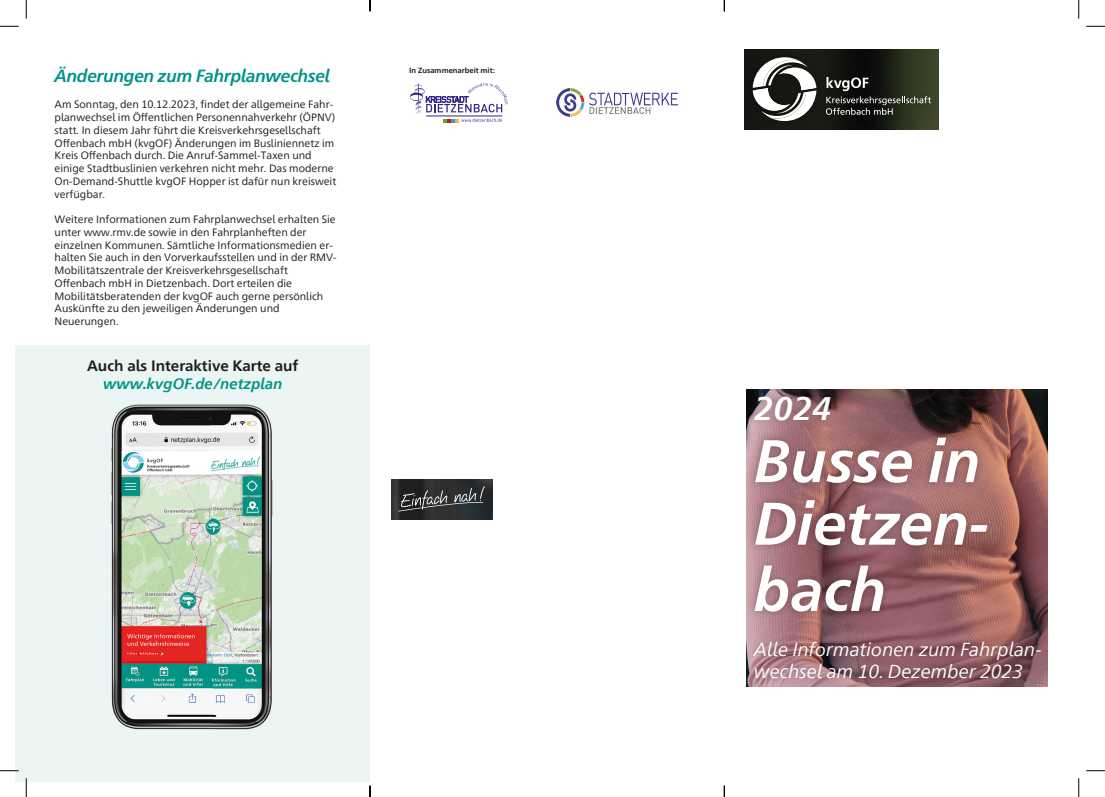
<style>
.page{position:relative;width:1105px;height:797px;background:#fff}
.page>*{position:absolute;margin:0;border:0;box-sizing:border-box;transform-origin:0 0}
.t1{font:italic 700 60px/64.4px "Neue Frutiger 1450 kvg OF";color:#fff}
.t2{font:italic 700 32.5px "Neue Frutiger 1450 kvg OF";color:#fff}
.t3{font:italic 18.75px/22.5px "Neue Frutiger 1450 kvg OF";color:#fff}
.t4{font:italic 700 17.5px "Neue Frutiger 1450 kvg OF";letter-spacing:-.02em;color:#009486}
.t5{font:700 15px "Neue Frutiger 1450 kvg OF";color:#1d1d1b}
.t6{font:italic 700 15px "Neue Frutiger 1450 kvg OF";color:#009486}
.t7{font:10.62px/12.8px "Neue Frutiger 1450 kvg OF";color:#1d1d1b}
.t8{font:700 7.5px "Neue Frutiger 1450 kvg OF";color:#1d1d1b}
</style>
<div class="page">
<img style="left:391px;top:479px;width:101px;height:40px">
<svg style="left:398px;top:486px;width:87px;height:25px;background:#434546"></svg>
<img style="left:746px;top:389px;width:302px;height:297px">
<img style="left:745px;top:49px;width:193px;height:80px">
<svg style="left:826px;top:77px;width:105px;height:38px;background:#3b3e35"></svg>
<svg style="left:753px;top:57px;width:63px;height:64px"></svg>
<svg style="left:410px;top:82px;width:98px;height:40px"></svg>
<hr style="left:426px;top:116px;width:76px;height:1px;background:#312783">
<img style="left:557px;top:88px;width:121px;height:28px">
<div style="left:16px;top:345px;width:354px;height:436px;background:#ebf5f4"></div>
<img style="left:111px;top:404px;width:162px;height:326px">
<svg style="left:0;top:25px;width:19px;height:2px"></svg>
<svg style="left:1086px;top:25px;width:19px;height:2px"></svg>
<svg style="left:0;top:770px;width:19px;height:1px"></svg>
<svg style="left:1086px;top:770px;width:19px;height:1px"></svg>
<svg style="left:25px;top:0;width:2px;height:19px"></svg>
<svg style="left:25px;top:778px;width:2px;height:19px"></svg>
<svg style="left:1078px;top:0;width:1px;height:19px"></svg>
<svg style="left:1078px;top:778px;width:1px;height:19px"></svg>
<svg style="left:369px;top:0;width:2px;height:11px"></svg>
<svg style="left:369px;top:785px;width:2px;height:12px"></svg>
<svg style="left:724px;top:785px;width:1px;height:12px"></svg>
<h3 class="t4" style="left:55px;top:64px;width:277px">Änderungen zum Fahrplanwechsel</h3>
<p class="t7" style="left:55px;top:97px;width:283px">Am Sonntag, den 10.12.2023, findet der allgemeine Fahr&shy;planwechsel im Öffentlichen Personennahverkehr (ÖPNV) statt. In diesem Jahr führt die Kreisverkehrsgesellschaft Offenbach mbH (kvgOF) Änderungen im Busliniennetz im Kreis Offenbach durch. Die Anruf-Sammel-Taxen und einige Stadtbuslinien verkehren nicht mehr. Das moderne On-Demand-Shuttle kvgOF Hopper ist dafür nun kreisweit verfügbar.</p>
<p class="t7" style="left:55px;top:212px;width:284px">Weitere Informationen zum Fahrplanwechsel erhalten Sie unter www.rmv.de sowie in den Fahrplanheften der einzelnen Kommunen. Sämtliche Informationsmedien er&shy;halten Sie auch in den Vorverkaufsstellen und in der RMV-Mobilitätszentrale der Kreisverkehrsgesellschaft Offenbach mbH in Dietzenbach. Dort erteilen die Mobilitätsberatenden der kvgOF auch gerne persönlich Auskünfte zu den jeweiligen Änderungen und Neuerungen.</p>
<h3 class="t5" style="left:87px;top:355px;width:213px">Auch als Interaktive Karte auf</h3>
<h3 class="t6" style="left:103px;top:373px;width:181px">www.kvgOF.de/netzplan</h3>
<p class="t8" style="left:409px;top:65px;width:87px">In Zusammenarbeit mit:</p>
<h2 class="t2" style="left:754px;top:385px;width:79px">2024</h2>
<h1 class="t1" style="left:754px;top:425px;width:236px">Busse in<br>Dietzen&shy;bach</h1>
<h3 class="t3" style="left:754px;top:637px;width:289px">Alle Informationen zum Fahrplan&shy;wechsel am 10. Dezember 2023</h3>
</div>
